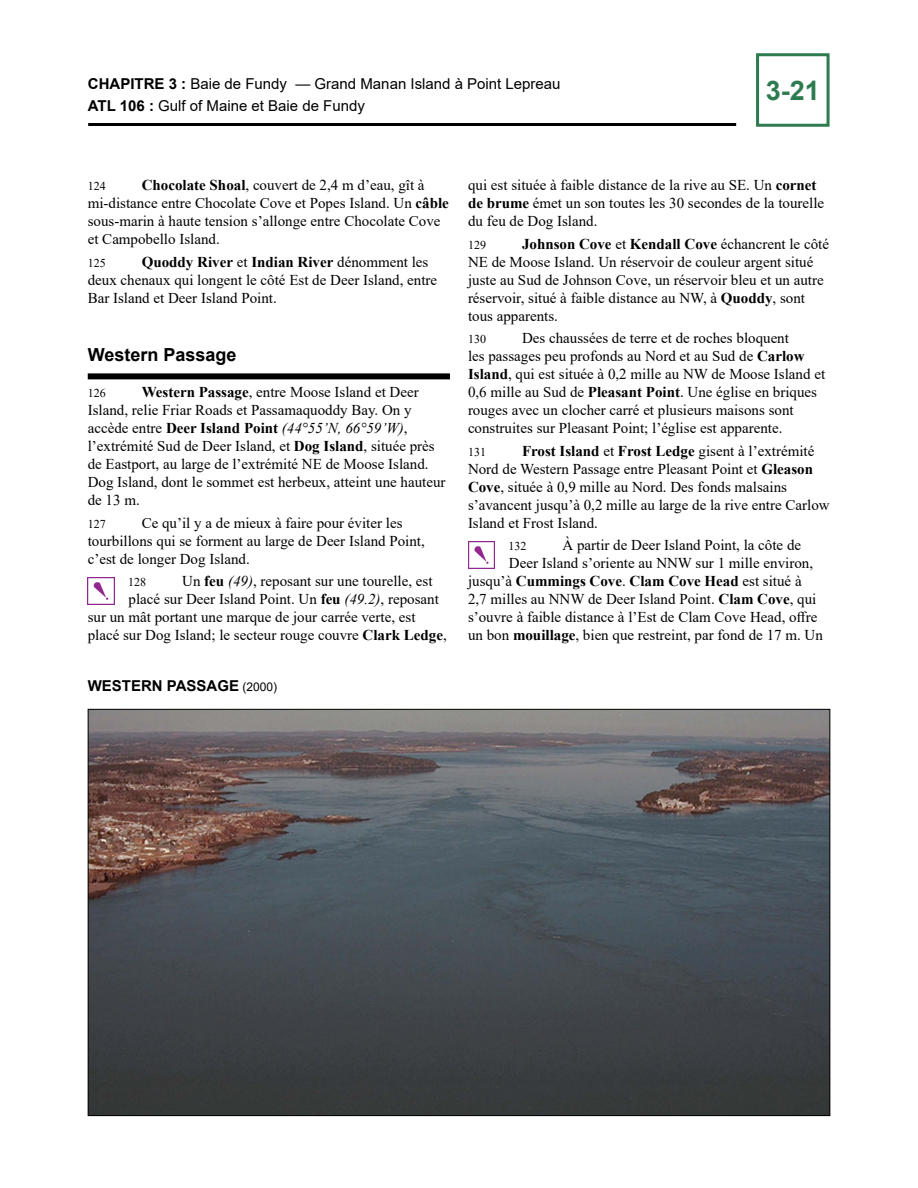
<style>
.page{position:relative;width:918px;height:1188px;background:#fff}
.page>*{position:absolute;margin:0;border:0;box-sizing:border-box;transform-origin:0 0}
.t1{font:700 27px "Arial";color:#2d7b4f}
.Section_Title{font:700 18px "Arial";color:#000}
.Para_1_Nested{font:15px/18px "Times New Roman";color:#000}
.Para_1_Nested_1_picto{font:15px/18px "Times New Roman";color:#000}
.t2{font:15px/21.6px "Arial";color:#000}
.Para_1_Nested_1_picto-2{font:700 15px "Times New Roman";color:#000}
.t3{font:700 15px "Arial";color:#000}
.Para_1_Nested-2{font:12px "Times New Roman";color:#000}
.Para_1_Nested_1_picto-3{font:12px "Times New Roman";color:#000}
.s1{font-weight:700}
.s2{font-style:italic}
.s3{font-weight:400;font-size:12px}
.s4{font-weight:400}
</style>
<div class="page">
<hr style="left:88px;top:123px;width:648px;height:3px;background:#000">
<div style="left:756px;top:53px;width:74px;height:74px;border:3px solid #2d7b4f"></div>
<div style="left:88px;top:373px;width:362px;height:6px;background:#000"></div>
<img style="left:88px;top:577px;width:27px;height:27px">
<img style="left:90px;top:711px;width:738px;height:403px">
<img style="left:468px;top:541px;width:27px;height:27px">
<p class="t2" style="left:88px;top:73px;width:474px"><span class="s1">CHAPITRE 3 :</span> Baie de Fundy — Grand Manan Island à Point Lepreau<br><span class="s1">ATL 106 :</span> Gulf of Maine et Baie de Fundy</p>
<h1 class="t1" style="left:766px;top:71px;width:56px">3-21</h1>
<p class="Para_1_Nested" style="left:88px;top:176px;width:363px;text-indent:54px"><span class="s1">Chocolate Shoal</span>, couvert de 2,4 m d’eau, gît à mi-distance entre Chocolate Cove et Popes Island. Un <span class="s1">câble </span>sous-marin à haute tension s’allonge entre Chocolate Cove et Campobello Island.</p>
<p class="Para_1_Nested-2" style="left:88px;top:254px;width:19px">125</p>
<p class="Para_1_Nested-2" style="left:88px;top:178px;width:19px">124</p>
<p class="Para_1_Nested" style="left:88px;top:252px;width:351px;text-indent:54px"><span class="s1">Quoddy River</span> et <span class="s1">Indian River</span> dénomment les deux chenaux qui longent le côté Est de Deer Island, entre<br>Bar Island et Deer Island Point.</p>
<h4 class="Section_Title" style="left:88px;top:342px;width:150px">Western Passage</h4>
<p class="Para_1_Nested-2" style="left:88px;top:385px;width:19px">126</p>
<p class="Para_1_Nested" style="left:88px;top:383px;width:359px;text-indent:54px"><span class="s1">Western Passage</span>, entre Moose Island et Deer Island, relie Friar Roads et Passamaquoddy Bay. On y accède entre <span class="s1">Deer Island Point</span> <span class="s2">(44°55’N, 66°59’W)</span>, l’extrémité Sud de Deer Island, et <span class="s1">Dog Island</span>, située près de Eastport, au large de l’extrémité NE de Moose Island.<br>Dog Island, dont le sommet est herbeux, atteint une hauteur de 13 m.</p>
<p class="Para_1_Nested-2" style="left:88px;top:515px;width:19px">127</p>
<p class="Para_1_Nested" style="left:88px;top:513px;width:339px;text-indent:54px">Ce qu’il y a de mieux à faire pour éviter les tourbillons qui se forment au large de Deer Island Point, c’est de longer Dog Island.</p>
<p class="Para_1_Nested_1_picto-3" style="left:128px;top:574px;width:19px">128</p>
<p class="Para_1_Nested_1_picto" style="left:182px;top:572px;width:252px">Un <span class="s1">feu</span> <span class="s2">(49)</span>, reposant sur une tourelle, est</p>
<p class="Para_1_Nested_1_picto" style="left:129px;top:590px;width:312px">placé sur Deer Island Point. Un <span class="s1">feu</span> <span class="s2">(49.2)</span>, reposant</p>
<p class="Para_1_Nested_1_picto" style="left:88px;top:608px;width:329px">sur un mât portant une marque de jour carrée verte, est</p>
<p class="Para_1_Nested_1_picto" style="left:88px;top:626px;width:361px">placé sur Dog Island; le secteur rouge couvre <span class="s1">Clark Ledge</span>,</p>
<p class="t3" style="left:88px;top:676px;width:191px">WESTERN PASSAGE <span class="s3">(2000)</span></p>
<p class="Para_1_Nested_1_picto" style="left:468px;top:176px;width:358px">qui est située à faible distance de la rive au SE. Un <span class="s1">cornet de brume</span> émet un son toutes les 30 secondes de la tourelle du feu de Dog Island.</p>
<p class="Para_1_Nested-2" style="left:468px;top:236px;width:19px">129</p>
<p class="Para_1_Nested" style="left:468px;top:234px;width:363px;text-indent:54px"><span class="s1">Johnson Cove</span> et <span class="s1">Kendall Cove</span> échancrent le côté NE de Moose Island. Un réservoir de couleur argent situé juste au Sud de Johnson Cove, un réservoir bleu et un autre réservoir, situé à faible distance au NW, à <span class="s1">Quoddy</span>, sont tous apparents.</p>
<p class="Para_1_Nested-2" style="left:468px;top:331px;width:19px">130</p>
<p class="Para_1_Nested" style="left:468px;top:329px;width:359px;text-indent:54px">Des chaussées de terre et de roches bloquent<br>les passages peu profonds au Nord et au Sud de <span class="s1">Carlow Island</span>, qui est située à 0,2 mille au NW de Moose Island et 0,6 mille au Sud de <span class="s1">Pleasant Point</span>. Une église en briques rouges avec un clocher carré et plusieurs maisons sont construites sur Pleasant Point; l’église est apparente.</p>
<p class="Para_1_Nested-2" style="left:468px;top:443px;width:19px">131</p>
<p class="Para_1_Nested" style="left:468px;top:441px;width:363px;text-indent:54px"><span class="s1">Frost Island</span> et <span class="s1">Frost Ledge</span> gisent à l’extrémité Nord de Western Passage entre Pleasant Point et <span class="s1">Gleason Cove</span>, située à 0,9 mille au Nord. Des fonds malsains s’avancent jusqu’à 0,2 mille au large de la rive entre Carlow Island et Frost Island.</p>
<p class="Para_1_Nested_1_picto-3" style="left:508px;top:538px;width:19px">132</p>
<p class="Para_1_Nested_1_picto" style="left:562px;top:536px;width:240px">À partir de Deer Island Point, la côte de</p>
<p class="Para_1_Nested_1_picto" style="left:509px;top:554px;width:306px">Deer Island s’oriente au NNW sur 1 mille environ,</p>
<p class="Para_1_Nested_1_picto-2" style="left:468px;top:571px;width:335px"><span class="s4">jusqu’à</span> Cummings Cove<span class="s4">.</span> Clam Cove Head <span class="s4">est situé à</span></p>
<p class="Para_1_Nested_1_picto" style="left:468px;top:590px;width:350px">2,7 milles au NNW de Deer Island Point. <span class="s1">Clam Cove</span>, qui</p>
<p class="Para_1_Nested_1_picto" style="left:468px;top:608px;width:351px">s’ouvre à faible distance à l’Est de Clam Cove Head, offre</p>
<p class="Para_1_Nested_1_picto" style="left:468px;top:626px;width:356px">un bon <span class="s1">mouillage</span>, bien que restreint, par fond de 17 m. Un</p>
</div>
